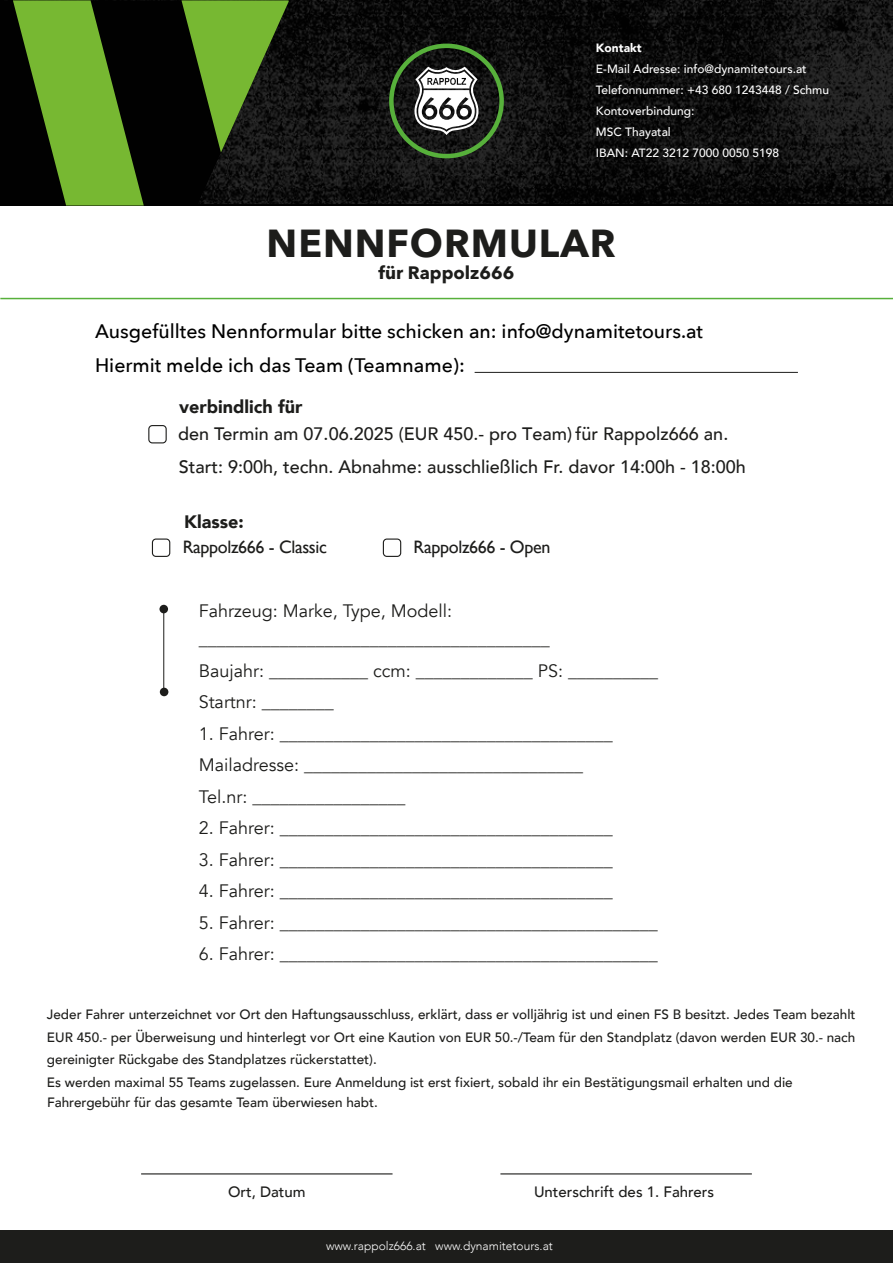
<style>
.page{position:relative;width:893px;height:1263px;background:#fff}
.page>*{position:absolute;margin:0;border:0;box-sizing:border-box;transform-origin:0 0}
.t1{font:700 39px "Avenir Next";letter-spacing:.025em;color:#1d1d1b}
.t2{font:500 19.5px/34.5px "Avenir Next";color:#000}
.t3{font:18px/31.5px "Avenir";color:#1d1d1b}
.t4{font:500 18px/32.5px "Avenir";color:#1d1d1b}
.t5{font:18px "Gill Sans";letter-spacing:-.02em;color:#1d1d1b}
.t6{font:900 18px "Avenir";color:#1d1d1b}
.t7{font:700 18px "Avenir Next";color:#1d1d1b}
.t8{font:500 15px "Avenir";color:#1d1d1b}
.t9{font:500 13.5px/22.5px "Avenir";color:#1d1d1b}
.t10{font:500 12px/21px "Avenir";color:#fff}
.t11{font:300 12px "Avenir";color:#fff}
.t12{font:900 12px "Avenir";color:#fff}
</style>
<div class="page">
<img style="left:289px;top:0;width:604px;height:203px">
<hr style="left:0;top:298px;width:893px;height:1px;background:#57b03b">
<div style="left:148px;top:425px;width:19px;height:18px;border:1px solid #1d1d1b;border-radius:3px"></div>
<div style="left:159px;top:605px;width:9px;height:8px;background:#1d1d1b;border-radius:50%"></div>
<div style="left:160px;top:688px;width:8px;height:8px;background:#1d1d1b;border-radius:50%"></div>
<hr style="left:163px;top:609px;width:1px;height:81px;background:#1d1d1b">
<div style="left:0;top:1230px;width:893px;height:33px;background:#1d1d1b"></div>
<hr style="left:475px;top:372px;width:323px;height:1px;background:#1d1d1b">
<hr style="left:141px;top:1173px;width:252px;height:1px;background:#1d1d1b">
<hr style="left:500px;top:1173px;width:252px;height:1px;background:#1d1d1b">
<div style="left:152px;top:538px;width:18px;height:19px;border:1px solid #1d1d1b;border-radius:3px"></div>
<div style="left:383px;top:538px;width:18px;height:19px;border:1px solid #1d1d1b;border-radius:3px"></div>
<svg style="left:0;top:0;width:289px;height:206px;background:#050505"></svg>
<svg style="left:13px;top:0;width:131px;height:206px;background:#466d1d"></svg>
<svg style="left:181px;top:0;width:108px;height:152px;background:#41611f"></svg>
<svg style="left:414px;top:67px;width:65px;height:68px"></svg>
<div style="left:389px;top:44px;width:115px;height:114px;border:4px solid #57b03b;border-radius:50%"></div>
<p class="t12" style="left:596px;top:38px;width:47px">Kontakt</p>
<p class="t10" style="left:596px;top:58px;width:235px">E-Mail Adresse: info@dynamitetours.at<br>Telefonnummer: +43 680 1243448 / Schmu<br>Kontoverbindung:<br>MSC Thayatal<br>IBAN: AT22 3212 7000 0050 5198</p>
<h1 class="t1" style="left:267px;top:210px;width:350px">NENNFORMULAR</h1>
<p class="t7" style="left:379px;top:257px;width:137px">für Rappolz666</p>
<p class="t2" style="left:95px;top:313px;width:609px">Ausgefülltes Nennformular bitte schicken an: info@dynamitetours.at<br>Hiermit melde ich das Team (Teamname):</p>
<p class="t6" style="left:179px;top:391px;width:125px">verbindlich für</p>
<p class="t4" style="left:178px;top:417px;width:569px">den Termin am 07.06.2025 (EUR 450.- pro Team) für Rappolz666 an.<br>Start: 9:00h, techn. Abnahme: ausschließlich Fr. davor 14:00h - 18:00h</p>
<p class="t6" style="left:184px;top:507px;width:61px">Klasse:</p>
<p class="t5" style="left:183px;top:537px;width:146px">Rappolz666 - Classic</p>
<p class="t5" style="left:414px;top:537px;width:138px">Rappolz666 - Open</p>
<p class="t3" style="left:199px;top:596px;width:352px;line-height:28.5px">Fahrzeug: Marke, Type, Modell: _______________________________________</p>
<p class="t3" style="left:199px;top:655px;width:461px">Baujahr: ___________ ccm: _____________ PS: __________<br>Startnr: ________</p>
<p class="t3" style="left:199px;top:718px;width:416px">1. Fahrer: _____________________________________<br>Mailadresse: _______________________________<br>Tel.nr: _________________</p>
<p class="t3" style="left:199px;top:812px;width:416px">2. Fahrer: _____________________________________</p>
<p class="t3" style="left:199px;top:844px;width:416px">3. Fahrer: _____________________________________</p>
<p class="t3" style="left:199px;top:875px;width:416px">4. Fahrer: _____________________________________</p>
<p class="t3" style="left:199px;top:907px;width:461px">5. Fahrer: __________________________________________</p>
<p class="t3" style="left:199px;top:938px;width:461px">6. Fahrer: __________________________________________</p>
<p class="t9" style="left:47px;top:1002px;width:810px">Jeder Fahrer unterzeichnet vor Ort den Haftungsausschluss, erklärt, dass er volljährig ist und einen FS B besitzt. Jedes Team bezahlt EUR 450.- per Überweisung und hinterlegt vor Ort eine Kaution von EUR 50.-/Team für den Standplatz (davon werden EUR 30.- nach gereinigter Rückgabe des Standplatzes rückerstattet).<br>Es werden maximal 55 Teams zugelassen. Eure Anmeldung ist erst fixiert, sobald ihr ein Bestätigungsmail erhalten und die</p>
<p class="t9" style="left:47px;top:1090px;width:332px">Fahrergebühr für das gesamte Team überwiesen habt.</p>
<p class="t8" style="left:228px;top:1179px;width:79px">Ort, Datum</p>
<p class="t8" style="left:534px;top:1178px;width:182px">Unterschrift des 1. Fahrers</p>
<p class="t11" style="left:326px;top:1238px;width:228px">www.rappolz666.at www.dynamitetours.at</p>
</div>
